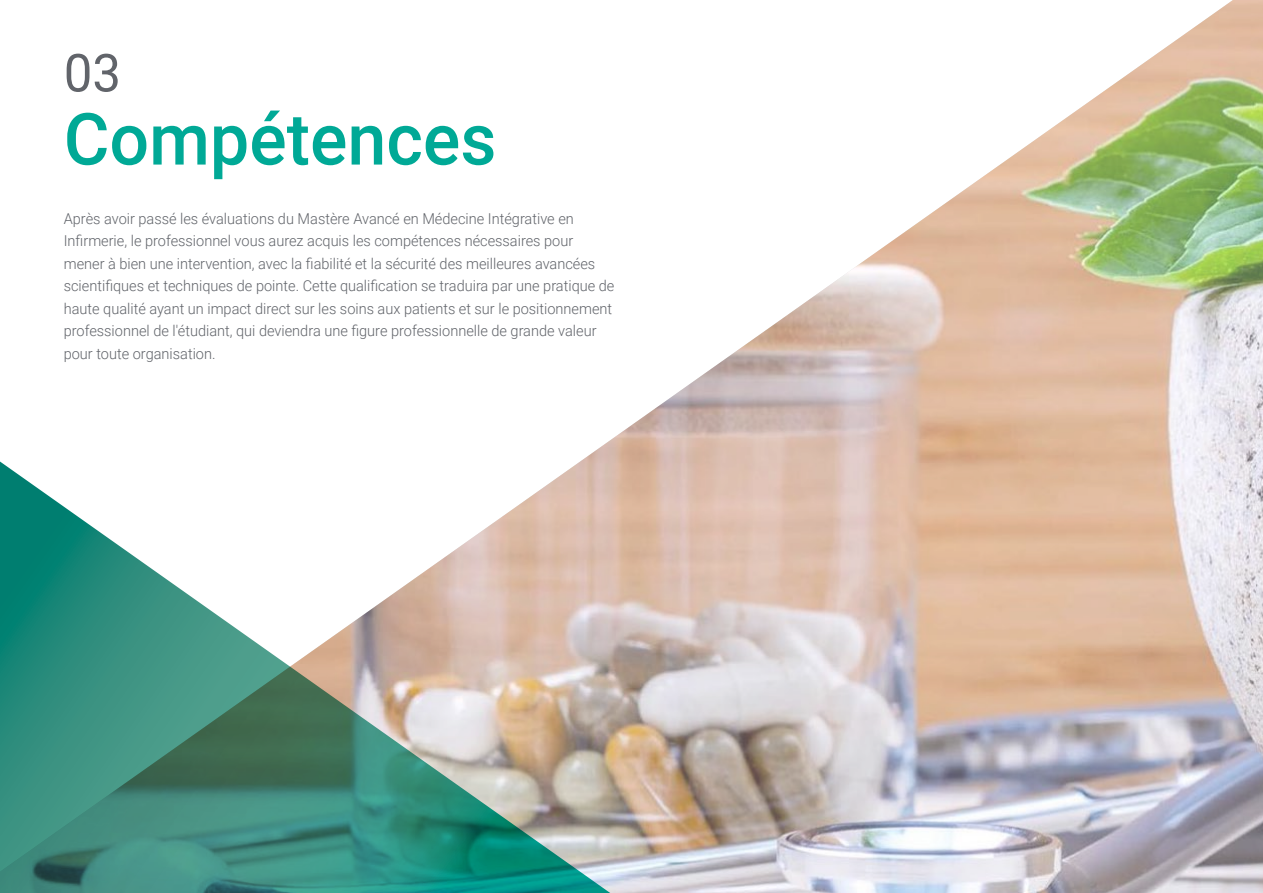
<style>
.page{position:relative;width:1263px;height:893px;background:#fff}
.page>*{position:absolute;margin:0;border:0;box-sizing:border-box;transform-origin:0 0}
.t1{font:500 72px "Roboto";color:#00a996}
.t2{font:52.5px "Roboto";color:#61646a}
.t3{font:300 15px/22.5px "Roboto";color:#61646a}
</style>
<div class="page">
<img style="left:602px;top:0;width:661px;height:893px">
<svg style="left:0;top:446px;width:640px;height:447px"></svg>
<h2 class="t2" style="left:64px;top:36px;width:59px">03</h2>
<h1 class="t1" style="left:64px;top:89px;width:434px">Compétences</h1>
<p class="t3" style="left:64px;top:207px;width:552px">Après avoir passé les évaluations du Mastère Avancé en Médecine Intégrative en Infirmerie, le professionnel vous aurez acquis les compétences nécessaires pour mener à bien une intervention, avec la fiabilité et la sécurité des meilleures avancées scientifiques et techniques de pointe. Cette qualification se traduira par une pratique de haute qualité ayant un impact direct sur les soins aux patients et sur le positionnement professionnel de l'étudiant, qui deviendra une figure professionnelle de grande valeur pour toute organisation.</p>
</div>
